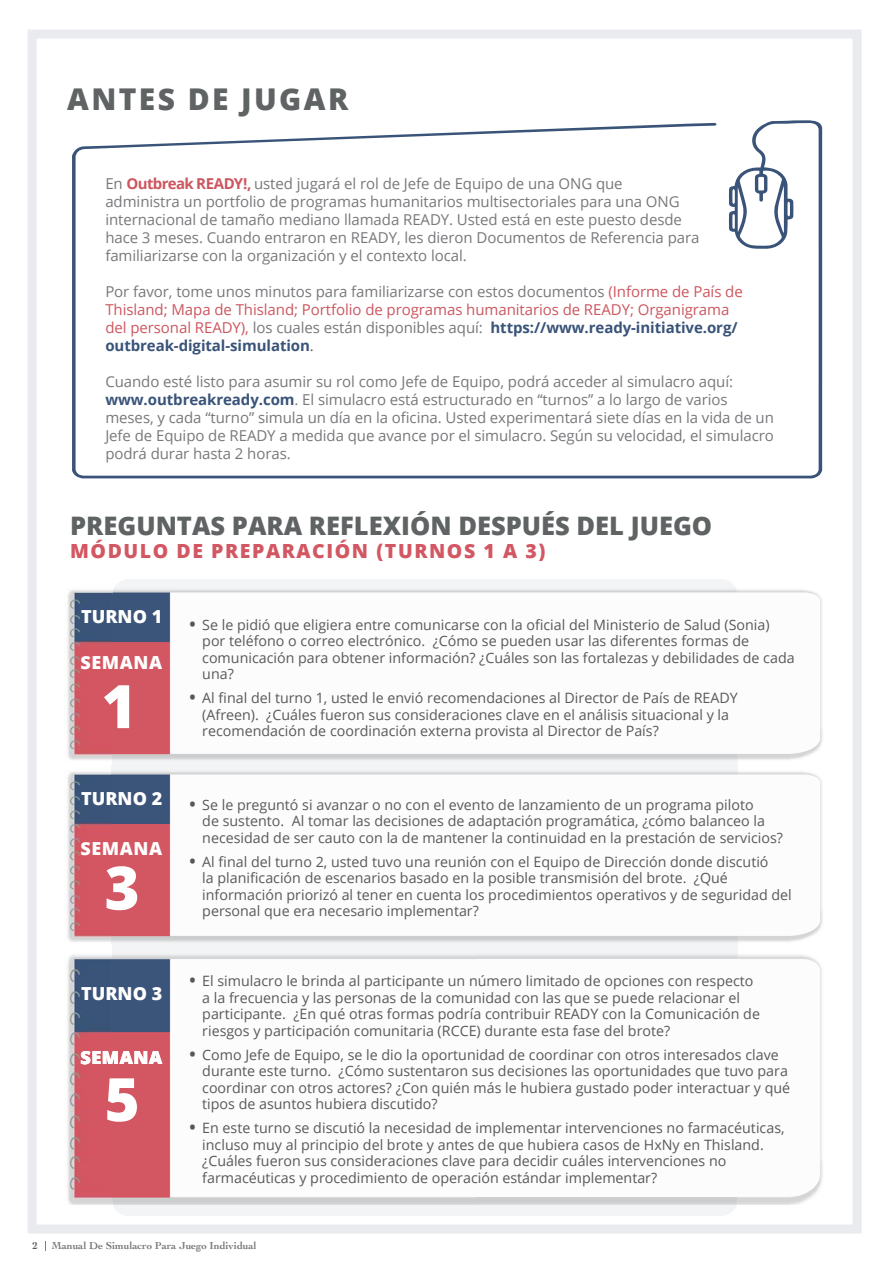
<style>
.page{position:relative;width:893px;height:1263px;background:#fff}
.page>*{position:absolute;margin:0;border:0;box-sizing:border-box;transform-origin:0 0}
.t1{font:800 60px "Open Sans";color:#fff}
.t2{font:800 30px "Open Sans";letter-spacing:.08em;color:#5f6364}
.t3{font:800 25.5px "Open Sans";color:#5f6364}
.t4{font:800 19.5px "Open Sans";letter-spacing:.08em;color:#d35762}
.t5{font:800 18px "Open Sans";letter-spacing:.015em;color:#fff}
.t6{font:15px/18px "Open Sans";letter-spacing:-.005em;color:#77787b}
.t7{font:15px/18px "Open Sans";letter-spacing:-.005em;color:#cc565f}
.t8{font:14.25px/16.5px "Open Sans";color:#58595b}
.t9{font:700 10.5px "Cochin";color:#77787b}
.t10{font:700 10.5px "Cochin";color:#58595b}
.s1{font-weight:700;color:#cc565f}
.s2{color:#77787b}
.s3{font-weight:700;color:#395379}
.s4{color:#636466}
.s5{font-weight:700;font-size:16.5px;color:#565659}
</style>
<div class="page">
<div style="left:28px;top:30px;width:834px;height:1203px;border:9px solid #e9ebee"></div>
<svg style="left:72px;top:120px;width:750px;height:358px"></svg>
<svg style="left:729px;top:121px;width:64px;height:128px"></svg>
<div style="left:112px;top:579px;width:626px;height:637px;background:#f3f4f5;border-radius:17px"></div>
<img style="left:67px;top:590px;width:45px;height:38px">
<img style="left:738px;top:590px;width:85px;height:170px">
<img style="left:67px;top:628px;width:45px;height:132px">
<img style="left:89px;top:610px;width:23px;height:13px">
<img style="left:112px;top:590px;width:626px;height:170px">
<img style="left:67px;top:765px;width:756px;height:178px">
<img style="left:67px;top:954px;width:756px;height:251px">
<h2 class="t2" style="left:67px;top:76px;width:283px">ANTES DE JUGAR</h2>
<p class="t6" style="left:105px;top:174px;width:596px">En <span class="s1">Outbreak READY!,</span> usted jugará el rol de Jefe de Equipo de una ONG que administra un portfolio de programas humanitarios multisectoriales para una ONG internacional de tamaño mediano llamada READY. Usted está en este puesto desde hace 3 meses. Cuando entraron en READY, les dieron Documentos de Referencia para familiarizarse con la organización y el contexto local.</p>
<p class="t7" style="left:105px;top:282px;width:639px"><span class="s2">Por favor, tome unos minutos para familiarizarse con estos documentos</span> (Informe de País de Thisland; Mapa de Thisland; Portfolio de programas humanitarios de READY; Organigrama del personal READY), <span class="s2">los cuales están disponibles aquí:</span> <span class="s3">https://www.ready-initiative.org/ outbreak-digital-simulation</span><span class="s4">.</span></p>
<p class="t6" style="left:105px;top:372px;width:670px">Cuando esté listo para asumir su rol como Jefe de Equipo, podrá acceder al simulacro aquí: <span class="s3">www.outbreakready.com</span>. El simulacro está estructurado en “turnos” a lo largo de varios meses, y cada “turno” simula un día en la oficina. Usted experimentará siete días en la vida de un Jefe de Equipo de READY a medida que avance por el simulacro. Según su velocidad, el simulacro podrá durar hasta 2 horas.</p>
<h2 class="t3" style="left:70px;top:506px;width:644px">PREGUNTAS PARA REFLEXIÓN DESPUÉS DEL JUEGO</h2>
<p class="t4" style="left:70px;top:536px;width:477px">MÓDULO DE PREPARACIÓN (TURNOS 1 A 3)</p>
<h3 class="t5" style="left:81px;top:603px;width:83px">TURNO 1</h3>
<p class="t5" style="left:89px;top:603px;width:68px">TURN 1</p>
<h3 class="t5" style="left:81px;top:649px;width:83px">SEMANA</h3>
<h3 class="t1" style="left:102px;top:661px;width:37px">1</h3>
<h3 class="t5" style="left:81px;top:784px;width:83px">TURNO 2</h3>
<h3 class="t5" style="left:81px;top:834px;width:83px">SEMANA</h3>
<h3 class="t1" style="left:105px;top:842px;width:37px">3</h3>
<h3 class="t5" style="left:81px;top:979px;width:83px">TURNO 3</h3>
<p class="t5" style="left:81px;top:1044px;width:83px">SEMANA</p>
<h3 class="t1" style="left:105px;top:1054px;width:37px">5</h3>
<p class="t8" style="left:202px;top:616px;width:594px;text-indent:-13px"><span class="s5">•</span> Se le pidió que eligiera entre comunicarse con la oficial del Ministerio de Salud (Sonia) por teléfono o correo electrónico. ¿Cómo se pueden usar las diferentes formas de comunicación para obtener información? ¿Cuáles son las fortalezas y debilidades de cada una?</p>
<p class="t8" style="left:202px;top:689px;width:537px;text-indent:-13px"><span class="s5">•</span> Al final del turno 1, usted le envió recomendaciones al Director de País de READY (Afreen). ¿Cuáles fueron sus consideraciones clave en el análisis situacional y la recomendación de coordinación externa provista al Director de País?</p>
<p class="t8" style="left:202px;top:796px;width:582px;text-indent:-13px"><span class="s5">•</span> Se le preguntó si avanzar o no con el evento de lanzamiento de un programa piloto<br>de sustento. Al tomar las decisiones de adaptación programática, ¿cómo balanceo la necesidad de ser cauto con la de mantener la continuidad en la prestación de servicios?</p>
<p class="t8" style="left:202px;top:853px;width:591px;text-indent:-13px"><span class="s5">•</span> Al final del turno 2, usted tuvo una reunión con el Equipo de Dirección donde discutió<br>la planificación de escenarios basado en la posible transmisión del brote. ¿Qué información priorizó al tener en cuenta los procedimientos operativos y de seguridad del personal que era necesario implementar?</p>
<p class="t8" style="left:202px;top:972px;width:559px;text-indent:-13px"><span class="s5">•</span> El simulacro le brinda al participante un número limitado de opciones con respecto a la frecuencia y las personas de la comunidad con las que se puede relacionar el participante. ¿En qué otras formas podría contribuir READY con la Comunicación de riesgos y participación comunitaria (RCCE) durante esta fase del brote?</p>
<p class="t8" style="left:202px;top:1046px;width:589px;text-indent:-13px"><span class="s5">•</span> Como Jefe de Equipo, se le dio la oportunidad de coordinar con otros interesados clave durante este turno. ¿Cómo sustentaron sus decisiones las oportunidades que tuvo para coordinar con otros actores? ¿Con quién más le hubiera gustado poder interactuar y qué tipos de asuntos hubiera discutido?</p>
<p class="t8" style="left:202px;top:1119px;width:584px;text-indent:-13px"><span class="s5">•</span> En este turno se discutió la necesidad de implementar intervenciones no farmacéuticas, incluso muy al principio del brote y antes de que hubiera casos de HxNy en Thisland. ¿Cuáles fueron sus consideraciones clave para decidir cuáles intervenciones no farmacéuticas y procedimiento de operación estándar implementar?</p>
<p class="t10" style="left:33px;top:1238px;width:7px">2</p>
<p class="t9" style="left:52px;top:1238px;width:206px">Manual De Simulacro Para Juego Individual</p>
</div>
